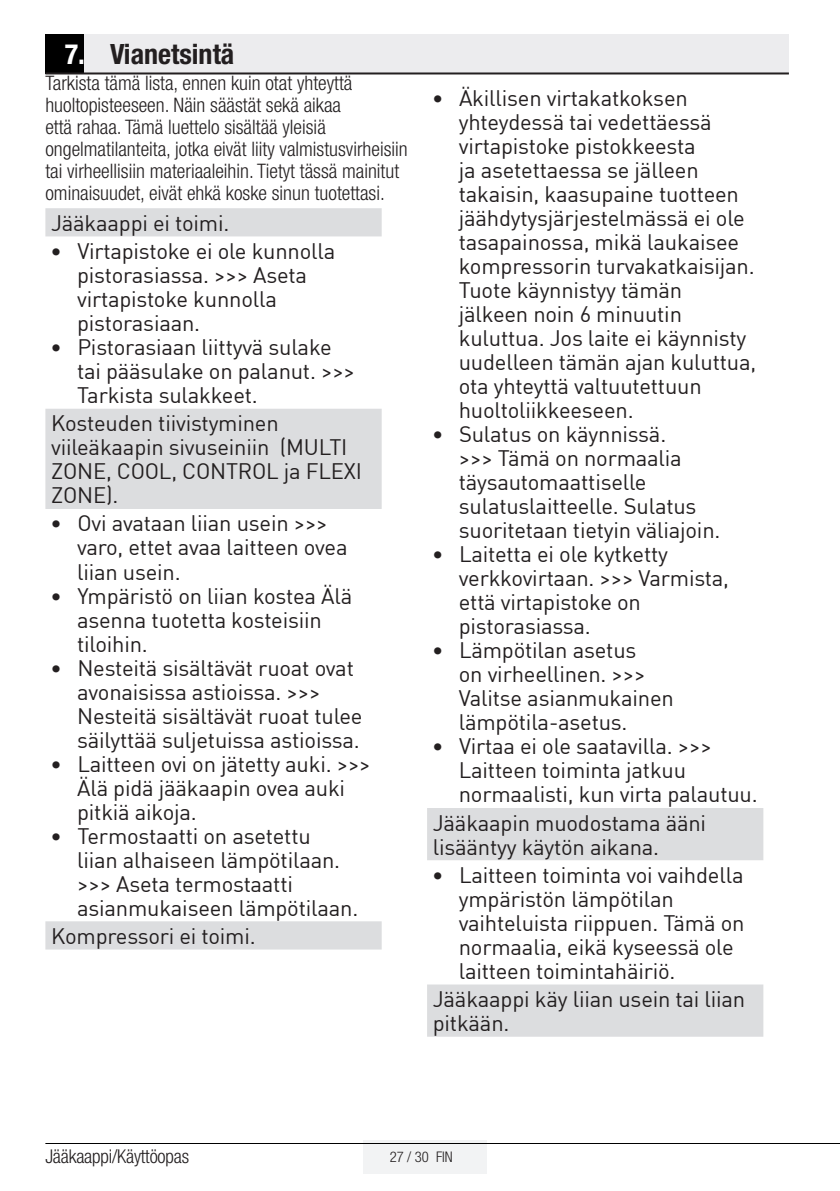
<style>
.page{position:relative;width:840px;height:1191px;background:#fff}
.page>*{position:absolute;margin:0;border:0;box-sizing:border-box;transform-origin:0 0}
.t1{font:700 condensed 28px "Helvetica Neue LT Pro";color:#231f20}
.t2{font:22px/24px "Grundig DIN";letter-spacing:-.01em;color:#231f20}
.t3{font:300 condensed 20px/22px "Helvetica Neue LT Pro";color:#231f20}
.t4{font:300 condensed 19px "Helvetica Neue LT Pro";letter-spacing:-.01em;color:#231f20}
.t5{font:300 condensed 14.6px "Helvetica Neue LT Pro";color:#231f20}
.s1{color:#fff}
.s2{font-family:"Helvetica Neue LT Pro";font-weight:700;font-stretch:condensed;font-size:20px}
</style>
<div class="page">
<div style="left:363px;top:1140px;width:123px;height:33px;background:#f2f3f4"></div>
<hr style="left:45px;top:1143px;width:794px;height:1px;background:#000">
<div style="left:45px;top:34px;width:40px;height:40px;background:#000"></div>
<div style="left:85px;top:34px;width:703px;height:40px;background:#ececee"></div>
<hr style="left:45px;top:72px;width:743px;height:2px;background:#231f20">
<svg style="left:45px;top:208px;width:336px;height:741px"></svg>
<svg style="left:427px;top:808px;width:336px;height:228px"></svg>
<p class="t1" style="left:65px;top:37px;width:171px"><span class="s1">7.</span> Vianetsintä</p>
<p class="t3" style="left:45px;top:71px;width:363px">Tarkista tämä lista, ennen kuin otat yhteyttä huoltopisteeseen. Näin säästät sekä aikaa<br>että rahaa. Tämä luettelo sisältää yleisiä ongelmatilanteita, jotka eivät liity valmistusvirheisiin tai virheellisiin materiaaleihin. Tietyt tässä mainitut ominaisuudet, eivät ehkä koske sinun tuotettasi.</p>
<p class="t2" style="left:51px;top:213px;width:180px">Jääkaappi ei toimi.</p>
<p class="t2" style="left:77px;top:241px;width:259px;text-indent:-26px"><span class="s2">•</span> Virtapistoke ei ole kunnolla pistorasiassa. &gt;&gt;&gt; Aseta virtapistoke kunnolla pistorasiaan.</p>
<p class="t2" style="left:77px;top:337px;width:279px;text-indent:-26px"><span class="s2">•</span> Pistorasiaan liittyvä sulake tai pääsulake on palanut. &gt;&gt;&gt;<br>Tarkista sulakkeet.</p>
<p class="t2" style="left:51px;top:413px;width:312px">Kosteuden tiivistyminen viileäkaapin sivuseiniin (MULTI<br>ZONE, COOL, CONTROL ja FLEXI<br>ZONE).</p>
<p class="t2" style="left:77px;top:513px;width:272px;text-indent:-26px"><span class="s2">•</span> Ovi avataan liian usein &gt;&gt;&gt; varo, ettet avaa laitteen ovea liian usein.</p>
<p class="t2" style="left:77px;top:585px;width:276px;text-indent:-26px"><span class="s2">•</span> Ympäristö on liian kostea Älä asenna tuotetta kosteisiin tiloihin.</p>
<p class="t2" style="left:77px;top:657px;width:287px;text-indent:-26px"><span class="s2">•</span> Nesteitä sisältävät ruoat ovat avonaisissa astioissa. &gt;&gt;&gt;<br>Nesteitä sisältävät ruoat tulee säilyttää suljetuissa astioissa.</p>
<p class="t2" style="left:77px;top:753px;width:295px;text-indent:-26px"><span class="s2">•</span> Laitteen ovi on jätetty auki. &gt;&gt;&gt;<br>Älä pidä jääkaapin ovea auki pitkiä aikoja.</p>
<p class="t2" style="left:77px;top:825px;width:282px;text-indent:-26px"><span class="s2">•</span> Termostaatti on asetettu<br>liian alhaiseen lämpötilaan. &gt;&gt;&gt; Aseta termostaatti asianmukaiseen lämpötilaan.</p>
<p class="t2" style="left:51px;top:926px;width:206px">Kompressori ei toimi.</p>
<p class="t2" style="left:458px;top:88px;width:299px;text-indent:-26px"><span class="s2">•</span> Äkillisen virtakatkoksen yhteydessä tai vedettäessä virtapistoke pistokkeesta<br>ja asetettaessa se jälleen takaisin, kaasupaine tuotteen jäähdytysjärjestelmässä ei ole tasapainossa, mikä laukaisee kompressorin turvakatkaisijan.<br>Tuote käynnistyy tämän jälkeen noin 6 minuutin kuluttua. Jos laite ei käynnisty uudelleen tämän ajan kuluttua, ota yhteyttä valtuutettuun huoltoliikkeeseen.</p>
<p class="t2" style="left:458px;top:424px;width:263px;text-indent:-26px"><span class="s2">•</span> Sulatus on käynnissä.<br>&gt;&gt;&gt; Tämä on normaalia täysautomaattiselle sulatuslaitteelle. Sulatus suoritetaan tietyin väliajoin.</p>
<p class="t2" style="left:458px;top:544px;width:271px;text-indent:-26px"><span class="s2">•</span> Laitetta ei ole kytketty verkkovirtaan. &gt;&gt;&gt; Varmista, että virtapistoke on pistorasiassa.</p>
<p class="t2" style="left:458px;top:640px;width:216px;text-indent:-26px"><span class="s2">•</span> Lämpötilan asetus<br>on virheellinen. &gt;&gt;&gt;<br>Valitse asianmukainen lämpötila-asetus.</p>
<p class="t2" style="left:458px;top:736px;width:300px;text-indent:-26px"><span class="s2">•</span> Virtaa ei ole saatavilla. &gt;&gt;&gt;<br>Laitteen toiminta jatkuu normaalisti, kun virta palautuu.</p>
<p class="t2" style="left:432px;top:812px;width:275px">Jääkaapin muodostama ääni lisääntyy käytön aikana.</p>
<p class="t2" style="left:458px;top:865px;width:287px;text-indent:-26px"><span class="s2">•</span> Laitteen toiminta voi vaihdella ympäristön lämpötilan vaihteluista riippuen. Tämä on normaalia, eikä kyseessä ole laitteen toimintahäiriö.</p>
<p class="t2" style="left:432px;top:989px;width:314px">Jääkaappi käy liian usein tai liian pitkään.</p>
<p class="t4" style="left:45px;top:1144px;width:145px">Jääkaappi/Käyttöopas</p>
<p class="t5" style="left:389px;top:1148px;width:65px">27 / 30 FIN</p>
</div>
